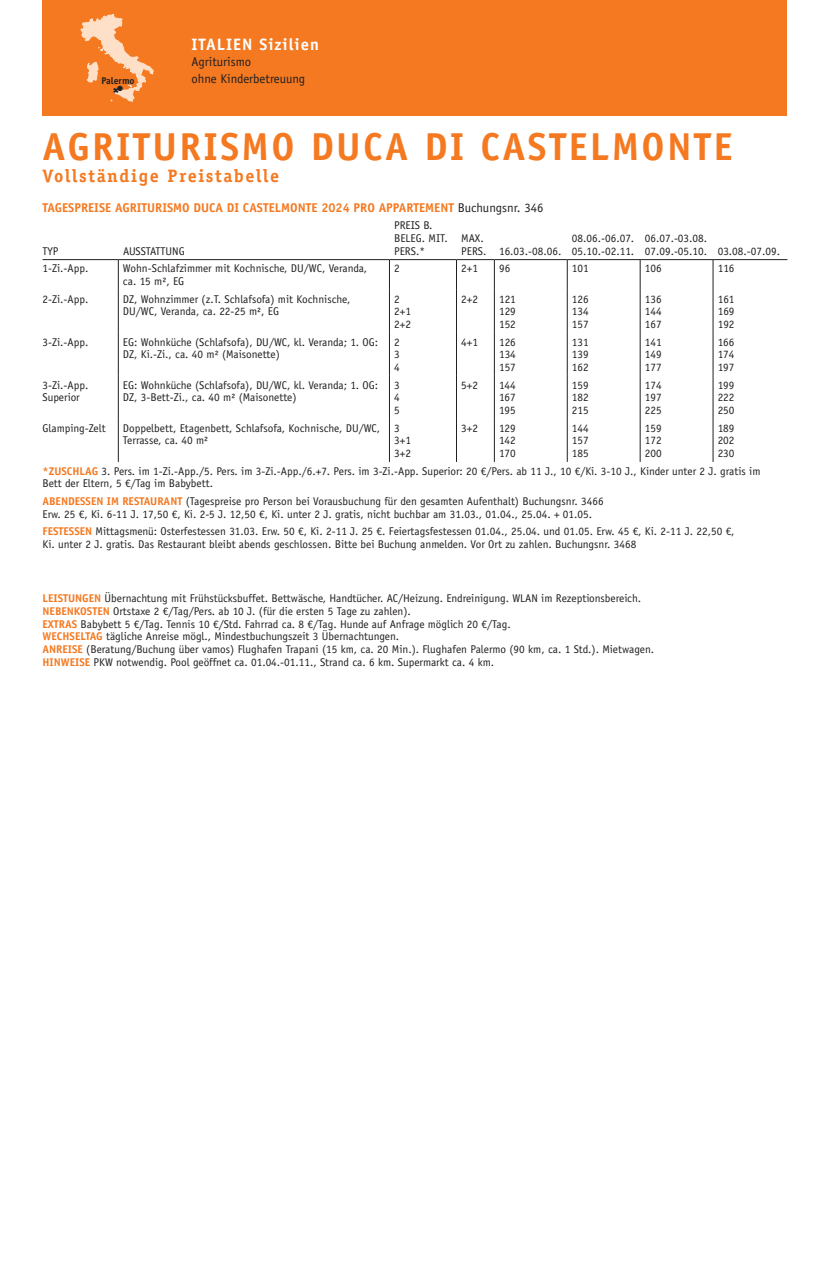
<style>
.page{position:relative;width:830px;height:1263px;background:#fff}
.page>*{position:absolute;margin:0;border:0;box-sizing:border-box;transform-origin:0 0}
.t1{font:700 39px "Officina Sans Std";letter-spacing:.06em;color:#f47921}
.t2{font:700 18px "Officina Serif Std";letter-spacing:.09em;color:#f47921}
.t3{font:700 16.5px "Officina Sans Std";letter-spacing:.06em;color:#fff}
.t4{font:700 12.75px "Officina Sans Std";color:#f47921}
.t5{font:12.75px "Officina Sans Std";color:#231f20}
.t6{font:11.25px/12.8px "Officina Sans Std";color:#231f20;text-align:justify}
.t7{font:700 9.75px "Officina Sans Std";color:#231f20}
.s1{font-weight:400;color:#231f20}
.s2{font-weight:700;color:#f47921}
</style>
<div class="page">
<div style="left:43px;top:0;width:744px;height:116px;background:#f47921"></div>
<hr style="left:43px;top:259px;width:75px;height:1px;background:#231f20">
<hr style="left:118px;top:259px;width:271px;height:1px;background:#231f20">
<hr style="left:118px;top:260px;width:1px;height:30px;background:#231f20">
<hr style="left:389px;top:259px;width:67px;height:1px;background:#231f20">
<hr style="left:389px;top:260px;width:1px;height:30px;background:#231f20">
<hr style="left:456px;top:259px;width:38px;height:1px;background:#231f20">
<hr style="left:456px;top:260px;width:1px;height:30px;background:#231f20">
<hr style="left:494px;top:259px;width:73px;height:1px;background:#231f20">
<hr style="left:493px;top:260px;width:1px;height:30px;background:#231f20">
<hr style="left:567px;top:259px;width:72px;height:1px;background:#231f20">
<hr style="left:566px;top:260px;width:1px;height:30px;background:#231f20">
<hr style="left:639px;top:259px;width:73px;height:1px;background:#231f20">
<hr style="left:639px;top:260px;width:1px;height:30px;background:#231f20">
<hr style="left:712px;top:259px;width:75px;height:1px;background:#231f20">
<hr style="left:712px;top:260px;width:1px;height:30px;background:#231f20">
<hr style="left:118px;top:290px;width:1px;height:43px;background:#231f20">
<hr style="left:389px;top:290px;width:1px;height:43px;background:#231f20">
<hr style="left:456px;top:290px;width:1px;height:43px;background:#231f20">
<hr style="left:493px;top:290px;width:1px;height:43px;background:#231f20">
<hr style="left:566px;top:290px;width:1px;height:43px;background:#231f20">
<hr style="left:639px;top:290px;width:1px;height:43px;background:#231f20">
<hr style="left:712px;top:290px;width:1px;height:43px;background:#231f20">
<hr style="left:118px;top:333px;width:1px;height:43px;background:#231f20">
<hr style="left:389px;top:333px;width:1px;height:43px;background:#231f20">
<hr style="left:456px;top:333px;width:1px;height:43px;background:#231f20">
<hr style="left:493px;top:333px;width:1px;height:43px;background:#231f20">
<hr style="left:566px;top:333px;width:1px;height:43px;background:#231f20">
<hr style="left:639px;top:333px;width:1px;height:43px;background:#231f20">
<hr style="left:712px;top:333px;width:1px;height:43px;background:#231f20">
<hr style="left:118px;top:376px;width:1px;height:43px;background:#231f20">
<hr style="left:389px;top:376px;width:1px;height:43px;background:#231f20">
<hr style="left:456px;top:376px;width:1px;height:43px;background:#231f20">
<hr style="left:493px;top:376px;width:1px;height:43px;background:#231f20">
<hr style="left:566px;top:376px;width:1px;height:43px;background:#231f20">
<hr style="left:639px;top:376px;width:1px;height:43px;background:#231f20">
<hr style="left:712px;top:376px;width:1px;height:43px;background:#231f20">
<hr style="left:118px;top:419px;width:1px;height:43px;background:#231f20">
<hr style="left:389px;top:419px;width:1px;height:43px;background:#231f20">
<hr style="left:456px;top:419px;width:1px;height:43px;background:#231f20">
<hr style="left:493px;top:419px;width:1px;height:43px;background:#231f20">
<hr style="left:566px;top:419px;width:1px;height:43px;background:#231f20">
<hr style="left:639px;top:419px;width:1px;height:43px;background:#231f20">
<hr style="left:712px;top:419px;width:1px;height:43px;background:#231f20">
<svg style="left:80px;top:14px;width:74px;height:88px"></svg>
<h3 class="t3" style="left:191px;top:34px;width:129px">ITALIEN Sizilien</h3>
<p class="t5" style="left:191px;top:54px;width:61px">Agriturismo</p>
<p class="t7" style="left:101px;top:74px;width:35px">Palermo</p>
<p class="t5" style="left:191px;top:71px;width:115px">ohne Kinderbetreuung</p>
<h1 class="t1" style="left:43px;top:123px;width:691px">AGRITURISMO DUCA DI CASTELMONTE</h1>
<h2 class="t2" style="left:43px;top:164px;width:238px">Vollständige Preistabelle</h2>
<p class="t4" style="left:43px;top:200px;width:502px">TAGESPREISE AGRITURISMO DUCA DI CASTELMONTE 2024 PRO APPARTEMENT <span class="s1">Buchungsnr. 346</span></p>
<p class="t6" style="left:43px;top:245px;width:18px">TYP</p>
<p class="t6" style="left:123px;top:245px;width:63px">AUSSTATTUNG</p>
<p class="t6" style="left:394px;top:219px;width:55px;text-align:left">PREIS B.<br>BELEG. MIT.<br>PERS.*</p>
<p class="t6" style="left:461px;top:232px;width:102px">MAX.<br>PERS. 16.03.-08.06.</p>
<p class="t6" style="left:571px;top:232px;width:64px">08.06.-06.07.<br>05.10.-02.11.</p>
<p class="t6" style="left:644px;top:232px;width:137px">06.07.-03.08.<br>07.09.-05.10. 03.08.-07.09.</p>
<p class="t6" style="left:43px;top:262px;width:47px">1-Zi.-App.</p>
<p class="t6" style="left:123px;top:262px;width:246px">Wohn-Schlafzimmer mit Kochnische, DU/WC, Veranda, ca. 15 m², EG</p>
<p class="t6" style="left:394px;top:262px;width:7px">2</p>
<p class="t6" style="left:461px;top:262px;width:18px">2+1</p>
<p class="t6" style="left:499px;top:262px;width:13px">96</p>
<p class="t6" style="left:571px;top:262px;width:18px">101</p>
<p class="t6" style="left:644px;top:262px;width:18px">106</p>
<p class="t6" style="left:717px;top:262px;width:18px">116</p>
<p class="t6" style="left:42px;top:292px;width:47px">2-Zi.-App.</p>
<p class="t6" style="left:123px;top:292px;width:229px">DZ, Wohnzimmer (z.T. Schlafsofa) mit Kochnische,<br>DU/WC, Veranda, ca. 22-25 m², EG</p>
<p class="t6" style="left:394px;top:292px;width:18px;text-align:left">2<br>2+1<br>2+2</p>
<p class="t6" style="left:461px;top:292px;width:18px">2+2</p>
<p class="t6" style="left:499px;top:292px;width:18px">121<br>129<br>152</p>
<p class="t6" style="left:571px;top:292px;width:18px">126<br>134<br>157</p>
<p class="t6" style="left:644px;top:292px;width:18px">136<br>144<br>167</p>
<p class="t6" style="left:717px;top:292px;width:18px">161<br>169<br>192</p>
<p class="t6" style="left:42px;top:335px;width:47px">3-Zi.-App.</p>
<p class="t6" style="left:123px;top:335px;width:257px">EG: Wohnküche (Schlafsofa), DU/WC, kl. Veranda; 1. OG:<br>DZ, Ki.-Zi., ca. 40 m² (Maisonette)</p>
<p class="t6" style="left:394px;top:335px;width:7px">2<br>3<br>4</p>
<p class="t6" style="left:461px;top:335px;width:18px">4+1</p>
<p class="t6" style="left:499px;top:335px;width:18px">126<br>134<br>157</p>
<p class="t6" style="left:571px;top:335px;width:18px">131<br>139<br>162</p>
<p class="t6" style="left:644px;top:335px;width:18px">141<br>149<br>177</p>
<p class="t6" style="left:717px;top:335px;width:18px">166<br>174<br>197</p>
<p class="t6" style="left:42px;top:378px;width:47px">3-Zi.-App.<br>Superior</p>
<p class="t6" style="left:123px;top:378px;width:257px">EG: Wohnküche (Schlafsofa), DU/WC, kl. Veranda; 1. OG:<br>DZ, 3-Bett-Zi., ca. 40 m² (Maisonette)</p>
<p class="t6" style="left:394px;top:378px;width:7px">3<br>4<br>5</p>
<p class="t6" style="left:461px;top:378px;width:18px">5+2</p>
<p class="t6" style="left:499px;top:378px;width:18px">144<br>167<br>195</p>
<p class="t6" style="left:571px;top:378px;width:18px">159<br>182<br>215</p>
<p class="t6" style="left:644px;top:378px;width:18px">174<br>197<br>225</p>
<p class="t6" style="left:717px;top:378px;width:18px">199<br>222<br>250</p>
<p class="t6" style="left:42px;top:421px;width:65px">Glamping-Zelt</p>
<p class="t6" style="left:123px;top:421px;width:258px">Doppelbett, Etagenbett, Schlafsofa, Kochnische, DU/WC,<br>Terrasse, ca. 40 m²</p>
<p class="t6" style="left:394px;top:421px;width:18px;text-align:left">3<br>3+1<br>3+2</p>
<p class="t6" style="left:461px;top:421px;width:18px">3+2</p>
<p class="t6" style="left:498px;top:421px;width:18px">129<br>142<br>170</p>
<p class="t6" style="left:571px;top:421px;width:18px">144<br>157<br>185</p>
<p class="t6" style="left:644px;top:421px;width:18px">159<br>172<br>200</p>
<p class="t6" style="left:717px;top:421px;width:18px">189<br>202<br>230</p>
<p class="t6" style="left:42px;top:464px;width:719px"><span class="s2">*ZUSCHLAG</span> 3. Pers. im 1-Zi.-App./5. Pers. im 3-Zi.-App./6.+7. Pers. im 3-Zi.-App. Superior: 20 €/Pers. ab 11 J., 10 €/Ki. 3-10 J., Kinder unter 2 J. gratis im<br>Bett der Eltern, 5 €/Tag im Babybett.</p>
<p class="t6" style="left:42px;top:495px;width:562px"><span class="s2">ABENDESSEN IM RESTAURANT</span> (Tagespreise pro Person bei Vorausbuchung für den gesamten Aufenthalt) Buchungsnr. 3466<br>Erw. 25 €, Ki. 6-11 J. 17,50 €, Ki. 2-5 J. 12,50 €, Ki. unter 2 J. gratis, nicht buchbar am 31.03., 01.04., 25.04. + 01.05.</p>
<p class="t6" style="left:42px;top:525px;width:693px"><span class="s2">FESTESSEN</span> Mittagsmenü: Osterfestessen 31.03. Erw. 50 €, Ki. 2-11 J. 25 €. Feiertagsfestessen 01.04., 25.04. und 01.05. Erw. 45 €, Ki. 2-11 J. 22,50 €,<br>Ki. unter 2 J. gratis. Das Restaurant bleibt abends geschlossen. Bitte bei Buchung anmelden. Vor Ort zu zahlen. Buchungsnr. 3468</p>
<p class="t6" style="left:42px;top:592px;width:613px;text-align:left"><span class="s2">LEISTUNGEN</span> Übernachtung mit Frühstücksbuffet. Bettwäsche, Handtücher. AC/Heizung. Endreinigung. WLAN im Rezeptionsbereich.<br><span class="s2">NEBENKOSTEN</span> Ortstaxe 2 €/Tag/Pers. ab 10 J. (für die ersten 5 Tage zu zahlen).<br><span class="s2">EXTRAS</span> Babybett 5 €/Tag. Tennis 10 €/Std. Fahrrad ca. 8 €/Tag. Hunde auf Anfrage möglich 20 €/Tag.<br><span class="s2">WECHSELTAG</span> tägliche Anreise mögl., Mindestbuchungszeit 3 Übernachtungen.<br><span class="s2">ANREISE</span> (Beratung/Buchung über vamos) Flughafen Trapani (15 km, ca. 20 Min.). Flughafen Palermo (90 km, ca. 1 Std.). Mietwagen.<br><span class="s2">HINWEISE</span> PKW notwendig. Pool geöffnet ca. 01.04.-01.11., Strand ca. 6 km. Supermarkt ca. 4 km.</p>
</div>
